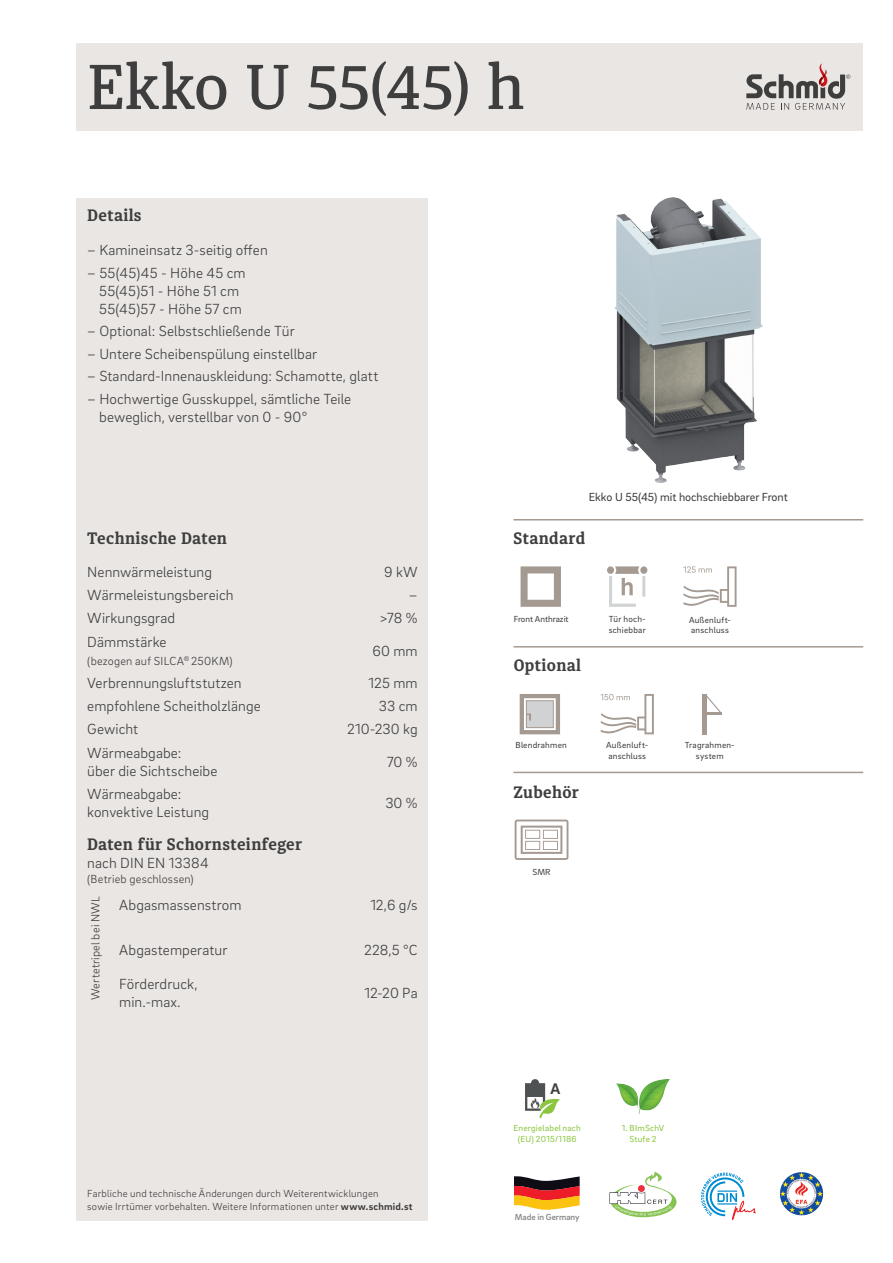
<style>
.page{position:relative;width:893px;height:1263px;background:#fff}
.page>*{position:absolute;margin:0;border:0;box-sizing:border-box;transform-origin:0 0}
.t1{font:500 63px "Diaria Pro";letter-spacing:-.01em;color:#3e3e3f}
.t2{font:700 16.5px "Diaria Pro";letter-spacing:.025em;color:#3e3e3f}
.t3{font:700 15.75px "Brix Sans";color:#3e3e3f}
.t4{font:300 15px/23.4px "Brix Sans";letter-spacing:.005em;color:#3e3e3f}
.t5{font:300 12px "Brix Sans";letter-spacing:.015em;color:#3e3e3f}
.t6{font:12px "Brix Sans";color:#3e3e3f}
.t7{font:300 10.5px/12.6px "Brix Sans";letter-spacing:.02em;color:#3e3e3f}
.t8{font:9px/10.8px "Brix Sans";letter-spacing:.025em;color:#3e3e3f}
.t9{font:9px/10.8px "Brix Sans";letter-spacing:.025em;color:#8bc63e;text-align:center}
.t10{font:9px "Brix Sans";color:#3e3e3f}
.t11{font:500 9px "Brix Sans";color:#808285}
.s1{font-weight:700}
</style>
<div class="page">
<div style="left:77px;top:198px;width:351px;height:1022px;background:#eae6e3"></div>
<div style="left:77px;top:43px;width:786px;height:87px;background:#eae6e3"></div>
<svg style="left:746px;top:63px;width:104px;height:47px"></svg>
<img style="left:616px;top:1080px;width:53px;height:35px">
<svg style="left:701px;top:1172px;width:54px;height:48px"></svg>
<img style="left:781px;top:1172px;width:21px;height:15px">
<svg style="left:514px;top:1176px;width:66px;height:34px;background:#b66b3e"></svg>
<svg style="left:610px;top:1171px;width:66px;height:46px"></svg>
<div style="left:531px;top:1079px;width:8px;height:8px;background:#4f5252;border-radius:50%"></div>
<svg style="left:525px;top:1083px;width:35px;height:35px"></svg>
<div style="left:640px;top:566px;width:7px;height:8px;background:#a59a92;border-radius:50%"></div>
<svg style="left:609px;top:566px;width:36px;height:41px"></svg>
<svg style="left:520px;top:694px;width:40px;height:40px"></svg>
<div style="left:526px;top:700px;width:28px;height:28px;border:1px solid #a59a92"></div>
<img style="left:615px;top:198px;width:147px;height:284px">
<hr style="left:513px;top:519px;width:350px;height:1px;background:#a59a92">
<svg style="left:683px;top:566px;width:53px;height:41px"></svg>
<hr style="left:513px;top:646px;width:350px;height:1px;background:#a59a92">
<svg style="left:601px;top:694px;width:53px;height:40px"></svg>
<svg style="left:521px;top:566px;width:40px;height:41px"></svg>
<hr style="left:513px;top:772px;width:350px;height:1px;background:#a59a92">
<svg style="left:515px;top:819px;width:53px;height:41px"></svg>
<hr style="left:702px;top:694px;width:4px;height:40px;background:#a59a92">
<hr style="left:706px;top:712px;width:16px;height:3px;background:#a59a92">
<svg style="left:706px;top:694px;width:15px;height:18px"></svg>
<h1 class="t1" style="left:87px;top:49px;width:439px">Ekko U 55(45) h</h1>
<p class="t2" style="left:87px;top:205px;width:56px">Details</p>
<p class="t4" style="left:87px;top:238px;width:182px">– Kamineinsatz 3-seitig offen</p>
<p class="t4" style="left:87px;top:263px;width:160px;line-height:18px;text-align:center">– 55(45)45 - Höhe 45 cm<br>55(45)51 - Höhe 51 cm<br>55(45)57 - Höhe 57 cm</p>
<p class="t4" style="left:87px;top:319px;width:209px">– Optional: Selbstschließende Tür</p>
<p class="t4" style="left:87px;top:341px;width:231px">– Untere Scheibenspülung einstellbar</p>
<p class="t4" style="left:87px;top:364px;width:293px">– Standard-Innenauskleidung: Schamotte, glatt</p>
<p class="t4" style="left:99px;top:389px;width:253px;line-height:18px;text-indent:-12px">– Hochwertige Gusskuppel, sämtliche Teile beweglich, verstellbar von 0 - 90°</p>
<p class="t2" style="left:87px;top:528px;width:141px">Technische Daten</p>
<p class="t4" style="left:87px;top:559px;width:148px">Nennwärmeleistung<br>Wärmeleistungsbereich<br>Wirkungsgrad<br>Dämmstärke</p>
<p class="t5" style="left:87px;top:653px;width:147px">(bezogen auf SILCA<sup>®</sup> 250KM)</p>
<p class="t4" style="left:87px;top:671px;width:175px">Verbrennungsluftstutzen empfohlene Scheitholzlänge<br>Gewicht<br>Wärmeabgabe:</p>
<p class="t4" style="left:87px;top:758px;width:132px">über die Sichtscheibe<br>Wärmeabgabe:</p>
<p class="t4" style="left:87px;top:800px;width:123px">konvektive Leistung</p>
<p class="t2" style="left:87px;top:834px;width:216px">Daten für Schornsteinfeger</p>
<p class="t4" style="left:87px;top:851px;width:123px">nach DIN EN 13384</p>
<p class="t5" style="left:87px;top:871px;width:108px">(Betrieb geschlossen)</p>
<p class="t5" style="left:88px;top:1000px;width:105px;rotate:-90deg">Wertetripel bei NWL</p>
<p class="t4" style="left:119px;top:893px;width:124px">Abgasmassenstrom</p>
<p class="t4" style="left:119px;top:937px;width:110px">Abgastemperatur</p>
<p class="t4" style="left:119px;top:974px;width:80px;line-height:18px">Förderdruck, min.-max.</p>
<p class="t4" style="left:380px;top:559px;width:40px;text-align:right">9 kW –<br>&gt;78 %</p>
<p class="t4" style="left:369px;top:634px;width:51px;line-height:32.2px">60 mm<br>125 mm</p>
<p class="t4" style="left:347px;top:694px;width:72px;text-align:right">33 cm<br>210-230 kg</p>
<p class="t4" style="left:387px;top:749px;width:32px">70 %</p>
<p class="t4" style="left:385px;top:790px;width:34px">30 %</p>
<p class="t4" style="left:370px;top:893px;width:49px">12,6 g/s</p>
<p class="t4" style="left:364px;top:937px;width:55px">228,5 °C</p>
<p class="t4" style="left:364px;top:980px;width:55px">12-20 Pa</p>
<p class="t7" style="left:87px;top:1187px;width:327px">Farbliche und technische Änderungen durch Weiterentwicklungen<br>sowie Irrtümer vorbehalten. Weitere Informationen unter <span class="s1">www.schmid.st</span></p>
<p class="t6" style="left:589px;top:490px;width:201px">Ekko U 55(45) mit hochschiebbarer Front</p>
<p class="t2" style="left:513px;top:528px;width:73px">Standard</p>
<p class="t10" style="left:514px;top:613px;width:56px">Front Anthrazit</p>
<p class="t2" style="left:514px;top:655px;width:69px">Optional</p>
<p class="t8" style="left:609px;top:613px;width:39px">Tür hoch&shy;schiebbar</p>
<p class="t8" style="left:515px;top:739px;width:53px">Blendrahmen</p>
<p class="t2" style="left:513px;top:782px;width:67px">Zubehör</p>
<p class="t8" style="left:606px;top:739px;width:44px">Außenluft&shy;anschluss</p>
<p class="t8" style="left:533px;top:866px;width:19px">SMR</p>
<p class="t8" style="left:689px;top:614px;width:44px">Außenluft&shy;anschluss</p>
<p class="t8" style="left:685px;top:739px;width:52px;text-align:center">Tragrahmen&shy;system</p>
<p class="t3" style="left:550px;top:1078px;width:11px">A</p>
<p class="t9" style="left:513px;top:1122px;width:69px">Energielabel nach (EU) 2015/1186</p>
<p class="t11" style="left:515px;top:1211px;width:66px">Made in Germany</p>
<p class="t9" style="left:622px;top:1122px;width:44px">1. BImSchV<br>Stufe 2</p>
</div>
